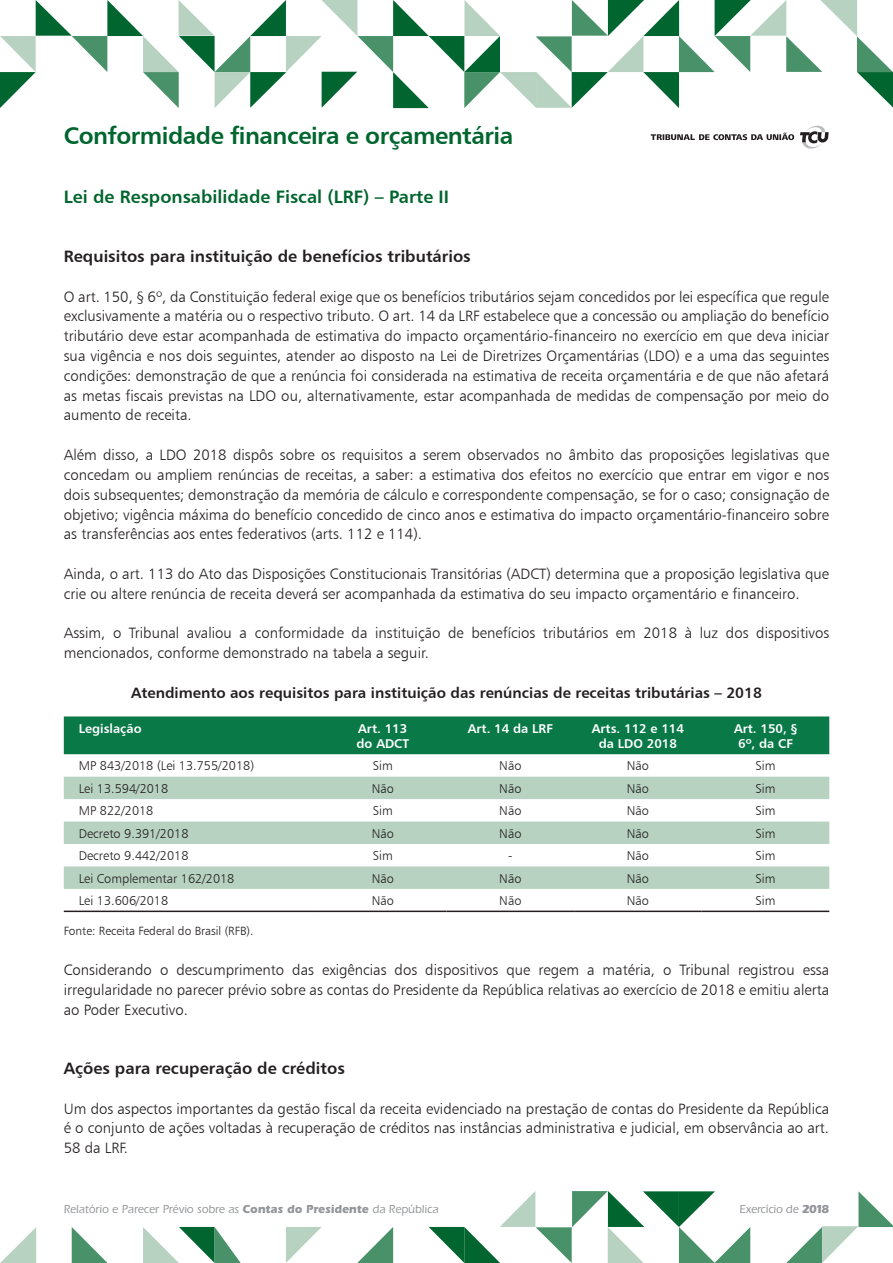
<style>
.page{position:relative;width:893px;height:1263px;background:#fff}
.page>*{position:absolute;margin:0;border:0;box-sizing:border-box;transform-origin:0 0}
.t1{font:24px "Humanist 777 BT Bold B";letter-spacing:-.02em;color:#00652e}
.t2{font:18px "Humanist 777 BT Bold B";color:#00652e}
.t3{font:16.5px "Humanist 777 BT Bold B";color:#231f20}
.t4{font:15px/19.8px "Humanist 777 BT Light B";color:#231f20;text-align:justify}
.t5{font:15px "Humanist 777 BT Bold B";color:#231f20}
.t6{font:12.75px "Humanist 777 BT Light B";color:#231f20}
.t7{font:12.75px/15.3px "Humanist 777 BT Bold B";color:#fff;text-align:center}
.t8{font:500 12px "ITC Eras Std";letter-spacing:.005em;color:#939598;scale:.95 1}
.t9{font:12px "Humanist 777 BT Light B";color:#231f20}
.s1{font-weight:700}
</style>
<div class="page">
<svg style="left:0;top:1227px;width:36px;height:36px"></svg>
<svg style="left:357px;top:1227px;width:36px;height:36px"></svg>
<svg style="left:72px;top:1227px;width:36px;height:36px"></svg>
<svg style="left:286px;top:1227px;width:36px;height:36px"></svg>
<svg style="left:143px;top:1227px;width:98px;height:36px"></svg>
<svg style="left:786px;top:1191px;width:107px;height:72px"></svg>
<svg style="left:429px;top:1191px;width:321px;height:72px"></svg>
<svg style="left:0;top:0;width:893px;height:149px"></svg>
<div style="left:64px;top:716px;width:765px;height:38px;background:#087947"></div>
<svg style="left:64px;top:777px;width:765px;height:112px;fill:#b8d2c1"></svg>
<hr style="left:64px;top:910px;width:255px;height:2px;background:#231f20">
<hr style="left:319px;top:910px;width:128px;height:2px;background:#231f20">
<hr style="left:447px;top:910px;width:127px;height:2px;background:#231f20">
<hr style="left:574px;top:910px;width:128px;height:2px;background:#231f20">
<hr style="left:702px;top:910px;width:127px;height:2px;background:#231f20">
<h1 class="t1" style="left:64px;top:120px;width:451px">Conformidade financeira e orçamentária</h1>
<p class="t2" style="left:64px;top:185px;width:387px">Lei de Responsabilidade Fiscal (LRF) – Parte II</p>
<p class="t3" style="left:64px;top:246px;width:408px">Requisitos para instituição de benefícios tributários</p>
<p class="t4" style="left:64px;top:286px;width:767px">O art. 150, § 6º, da Constituição federal exige que os benefícios tributários sejam concedidos por lei específica que regule exclusivamente a matéria ou o respectivo tributo. O art. 14 da LRF estabelece que a concessão ou ampliação do benefício tributário deve estar acompanhada de estimativa do impacto orçamentário-financeiro no exercício em que deva iniciar sua vigência e nos dois seguintes, atender ao disposto na Lei de Diretrizes Orçamentárias (LDO) e a uma das seguintes condições: demonstração de que a renúncia foi considerada na estimativa de receita orçamentária e de que não afetará as metas fiscais previstas na LDO ou, alternativamente, estar acompanhada de medidas de compensação por meio do aumento de receita.</p>
<p class="t4" style="left:64px;top:445px;width:767px">Além disso, a LDO 2018 dispôs sobre os requisitos a serem observados no âmbito das proposições legislativas que concedam ou ampliem renúncias de receitas, a saber: a estimativa dos efeitos no exercício que entrar em vigor e nos dois subsequentes; demonstração da memória de cálculo e correspondente compensação, se for o caso; consignação de objetivo; vigência máxima do benefício concedido de cinco anos e estimativa do impacto orçamentário-financeiro sobre as transferências aos entes federativos (arts. 112 e 114).</p>
<p class="t4" style="left:64px;top:563px;width:767px">Ainda, o art. 113 do Ato das Disposições Constitucionais Transitórias (ADCT) determina que a proposição legislativa que crie ou altere renúncia de receita deverá ser acompanhada da estimativa do seu impacto orçamentário e financeiro.</p>
<p class="t4" style="left:64px;top:623px;width:767px">Assim, o Tribunal avaliou a conformidade da instituição de benefícios tributários em 2018 à luz dos dispositivos mencionados, conforme demonstrado na tabela a seguir.</p>
<p class="t5" style="left:131px;top:683px;width:632px">Atendimento aos requisitos para instituição das renúncias de receitas tributárias – 2018</p>
<p class="t7" style="left:79px;top:720px;width:64px">Legislação</p>
<p class="t7" style="left:357px;top:720px;width:54px;text-align:left">Art. 113 do ADCT</p>
<p class="t7" style="left:468px;top:720px;width:87px">Art. 14 da LRF</p>
<p class="t7" style="left:592px;top:720px;width:94px">Arts. 112 e 114 da LDO 2018</p>
<p class="t7" style="left:734px;top:720px;width:64px">Art. 150, §<br>6º, da CF</p>
<p class="t6" style="left:79px;top:758px;width:177px">MP 843/2018 (Lei 13.755/2018)</p>
<p class="t6" style="left:373px;top:758px;width:21px">Sim</p>
<p class="t6" style="left:499px;top:758px;width:24px">Não</p>
<p class="t6" style="left:627px;top:758px;width:24px">Não</p>
<p class="t6" style="left:755px;top:758px;width:21px">Sim</p>
<p class="t6" style="left:79px;top:780px;width:91px">Lei 13.594/2018</p>
<p class="t6" style="left:372px;top:780px;width:24px">Não</p>
<p class="t6" style="left:499px;top:780px;width:24px">Não</p>
<p class="t6" style="left:627px;top:780px;width:24px">Não</p>
<p class="t6" style="left:755px;top:780px;width:21px">Sim</p>
<p class="t6" style="left:79px;top:803px;width:76px">MP 822/2018</p>
<p class="t6" style="left:373px;top:803px;width:21px">Sim</p>
<p class="t6" style="left:499px;top:803px;width:24px">Não</p>
<p class="t6" style="left:627px;top:803px;width:24px">Não</p>
<p class="t6" style="left:755px;top:803px;width:21px">Sim</p>
<p class="t6" style="left:79px;top:825px;width:111px">Decreto 9.391/2018</p>
<p class="t6" style="left:372px;top:825px;width:24px">Não</p>
<p class="t6" style="left:499px;top:825px;width:24px">Não</p>
<p class="t6" style="left:627px;top:825px;width:24px">Não</p>
<p class="t6" style="left:755px;top:825px;width:21px">Sim</p>
<p class="t6" style="left:79px;top:848px;width:111px">Decreto 9.442/2018</p>
<p class="t6" style="left:373px;top:848px;width:21px">Sim</p>
<p class="t6" style="left:508px;top:848px;width:6px">-</p>
<p class="t6" style="left:627px;top:848px;width:24px">Não</p>
<p class="t6" style="left:755px;top:848px;width:21px">Sim</p>
<p class="t6" style="left:79px;top:870px;width:157px">Lei Complementar 162/2018</p>
<p class="t6" style="left:372px;top:870px;width:24px">Não</p>
<p class="t6" style="left:499px;top:870px;width:24px">Não</p>
<p class="t6" style="left:627px;top:870px;width:24px">Não</p>
<p class="t6" style="left:755px;top:870px;width:21px">Sim</p>
<p class="t6" style="left:79px;top:893px;width:91px">Lei 13.606/2018</p>
<p class="t6" style="left:372px;top:893px;width:24px">Não</p>
<p class="t6" style="left:499px;top:893px;width:24px">Não</p>
<p class="t6" style="left:627px;top:893px;width:24px">Não</p>
<p class="t6" style="left:755px;top:893px;width:21px">Sim</p>
<p class="t9" style="left:64px;top:924px;width:191px">Fonte: Receita Federal do Brasil (RFB).</p>
<p class="t4" style="left:64px;top:959px;width:767px">Considerando o descumprimento das exigências dos dispositivos que regem a matéria, o Tribunal registrou essa irregularidade no parecer prévio sobre as contas do Presidente da República relativas ao exercício de 2018 e emitiu alerta ao Poder Executivo.</p>
<p class="t3" style="left:64px;top:1058px;width:283px">Ações para recuperação de créditos</p>
<p class="t4" style="left:64px;top:1098px;width:767px">Um dos aspectos importantes da gestão fiscal da receita evidenciado na prestação de contas do Presidente da República é o conjunto de ações voltadas à recuperação de créditos nas instâncias administrativa e judicial, em observância ao art.<br>58 da LRF.</p>
<p class="t8" style="left:64px;top:1202px;width:396px">Relatório e Parecer Prévio sobre as <span class="s1">Contas do Presidente</span> da República</p>
<p class="t8" style="left:739px;top:1202px;width:96px">Exercício de <span class="s1">2018</span></p>
</div>
